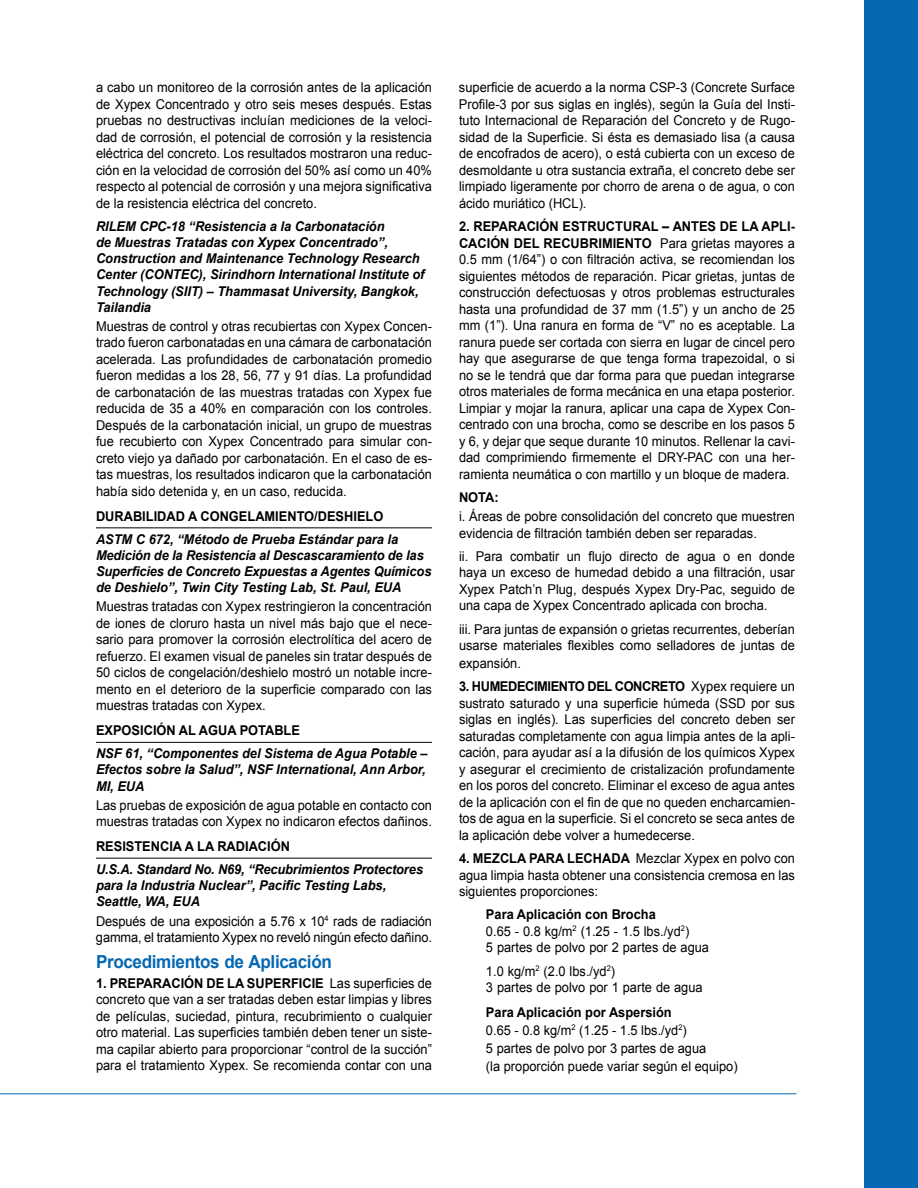
<style>
.page{position:relative;width:918px;height:1188px;background:#fff}
.page>*{position:absolute;margin:0;border:0;box-sizing:border-box;transform-origin:0 0}
.t1{font:700 18px "Arial";letter-spacing:-.02em;color:#0668b3;scale:.95 1}
.t2{font:13.5px/16.5px "Arial";color:#000;text-align:justify;scale:.95 1}
.t3{font:italic 700 13.5px/16.2px "Arial";color:#000;scale:.95 1}
.t4{font:700 13.5px "Arial";color:#000;scale:.95 1}
.s1{font-weight:700}
</style>
<div class="page">
<div style="left:864px;top:0;width:54px;height:1188px;background:#0668b3"></div>
<hr style="left:96px;top:527px;width:336px;height:1px;background:#000">
<hr style="left:96px;top:742px;width:336px;height:1px;background:#000">
<hr style="left:96px;top:858px;width:336px;height:1px;background:#000">
<hr style="left:0;top:1093px;width:796px;height:1px;background:#0668b3">
<p class="t2" style="left:96px;top:79px;width:355px">a cabo un monitoreo de la corrosión antes de la aplicación de Xypex Concentrado y otro seis meses después. Estas pruebas no destructivas incluían mediciones de la veloci&shy;dad de corrosión, el potencial de corrosión y la resistencia eléctrica del concreto. Los resultados mostraron una reduc&shy;ción en la velocidad de corrosión del 50% así como un 40% respecto al potencial de corrosión y una mejora significativa de la resistencia eléctrica del concreto.</p>
<p class="t3" style="left:96px;top:218px;width:347px">RILEM CPC-18 “Resistencia a la Carbonatación<br>de Muestras Tratadas con Xypex Concentrado”, Construction and Maintenance Technology Research Center (CONTEC), Sirindhorn International Institute of Technology (SIIT) – Thammasat University, Bangkok, Tailandia</p>
<p class="t2" style="left:96px;top:318px;width:355px">Muestras de control y otras recubiertas con Xypex Concen&shy;trado fueron carbonatadas en una cámara de carbonatación acelerada. Las profundidades de carbonatación promedio fueron medidas a los 28, 56, 77 y 91 días. La profundidad de carbonatación de las muestras tratadas con Xypex fue reducida de 35 a 40% en comparación con los controles.<br>Después de la carbonatación inicial, un grupo de muestras fue recubierto con Xypex Concentrado para simular con&shy;creto viejo ya dañado por carbonatación. En el caso de es&shy;tas muestras, los resultados indicaron que la carbonatación había sido detenida y, en un caso, reducida.</p>
<p class="t4" style="left:96px;top:507px;width:304px">DURABILIDAD A CONGELAMIENTO/DESHIELO</p>
<p class="t3" style="left:96px;top:531px;width:355px">ASTM C 672, “Método de Prueba Estándar para la Medición de la Resistencia al Descascaramiento de las Superficies de Concreto Expuestas a Agentes Químicos de Deshielo”, Twin City Testing Lab, St. Paul, EUA</p>
<p class="t2" style="left:96px;top:599px;width:355px">Muestras tratadas con Xypex restringieron la concentración de iones de cloruro hasta un nivel más bajo que el nece&shy;sario para promover la corrosión electrolítica del acero de refuerzo. El examen visual de paneles sin tratar después de 50 ciclos de congelación/deshielo mostró un notable incre&shy;mento en el deterioro de la superficie comparado con las muestras tratadas con Xypex.</p>
<p class="t4" style="left:96px;top:722px;width:216px">EXPOSICIÓN AL AGUA POTABLE</p>
<p class="t3" style="left:96px;top:746px;width:351px">NSF 61, “Componentes del Sistema de Agua Potable –<br>Efectos sobre la Salud”, NSF International, Ann Arbor,<br>MI, EUA</p>
<p class="t2" style="left:96px;top:797px;width:355px">Las pruebas de exposición de agua potable en contacto con muestras tratadas con Xypex no indicaron efectos dañinos.</p>
<p class="t4" style="left:96px;top:837px;width:206px">RESISTENCIA A LA RADIACIÓN</p>
<p class="t3" style="left:96px;top:862px;width:346px">U.S.A. Standard No. N69, “Recubrimientos Protectores para la Industria Nuclear”, Pacific Testing Labs,<br>Seattle, WA, EUA</p>
<p class="t2" style="left:96px;top:913px;width:355px">Después de una exposición a 5.76 x 10<sup>4</sup> rads de radiación gamma, el tratamiento Xypex no reveló ningún efecto dañino.</p>
<h1 class="t1" style="left:96px;top:950px;width:250px">Procedimientos de Aplicación</h1>
<p class="t2" style="left:96px;top:975px;width:355px"><span class="s1">1. PREPARACIÓN DE LA SUPERFICIE</span> Las superficies de concreto que van a ser tratadas deben estar limpias y libres de películas, suciedad, pintura, recubrimiento o cualquier otro material. Las superficies también deben tener un siste&shy;ma capilar abierto para proporcionar “control de la succión” para el tratamiento Xypex. Se recomienda contar con una</p>
<p class="t2" style="left:459px;top:79px;width:355px">superficie de acuerdo a la norma CSP-3 (Concrete Surface Profile-3 por sus siglas en inglés), según la Guía del Insti&shy;tuto Internacional de Reparación del Concreto y de Rugo&shy;sidad de la Superficie. Si ésta es demasiado lisa (a causa de encofrados de acero), o está cubierta con un exceso de desmoldante u otra sustancia extraña, el concreto debe ser limpiado ligeramente por chorro de arena o de agua, o con ácido muriático (HCL).</p>
<p class="t2" style="left:459px;top:218px;width:355px"><span class="s1">2. REPARACIÓN ESTRUCTURAL – ANTES DE LA APLI-CACIÓN DEL RECUBRIMIENTO</span> Para grietas mayores a 0.5 mm (1/64”) o con filtración activa, se recomiendan los siguientes métodos de reparación. Picar grietas, juntas de construcción defectuosas y otros problemas estructurales hasta una profundidad de 37 mm (1.5”) y un ancho de 25 mm (1”). Una ranura en forma de “V” no es aceptable. La ranura puede ser cortada con sierra en lugar de cincel pero hay que asegurarse de que tenga forma trapezoidal, o si no se le tendrá que dar forma para que puedan integrarse otros materiales de forma mecánica en una etapa posterior.<br>Limpiar y mojar la ranura, aplicar una capa de Xypex Con&shy;centrado con una brocha, como se describe en los pasos 5 y 6, y dejar que seque durante 10 minutos. Rellenar la cavi&shy;dad comprimiendo firmemente el DRY-PAC con una her&shy;ramienta neumática o con martillo y un bloque de madera.</p>
<p class="t4" style="left:459px;top:488px;width:43px">NOTA:</p>
<p class="t2" style="left:459px;top:508px;width:355px">i. Áreas de pobre consolidación del concreto que muestren evidencia de filtración también deben ser reparadas.</p>
<p class="t2" style="left:459px;top:548px;width:355px">ii. Para combatir un flujo directo de agua o en donde haya un exceso de humedad debido a una filtración, usar Xypex Patch’n Plug, después Xypex Dry-Pac, seguido de una capa de Xypex Concentrado aplicada con brocha.</p>
<p class="t2" style="left:459px;top:621px;width:355px">iii. Para juntas de expansión o grietas recurrentes, deberían usarse materiales flexibles como selladores de juntas de</p>
<p class="t2" style="left:459px;top:655px;width:67px">expansión.</p>
<p class="t2" style="left:459px;top:678px;width:355px"><span class="s1">3. HUMEDECIMIENTO DEL CONCRETO</span> Xypex requiere un sustrato saturado y una superficie húmeda (SSD por sus siglas en inglés). Las superficies del concreto deben ser saturadas completamente con agua limpia antes de la apli&shy;cación, para ayudar así a la difusión de los químicos Xypex y asegurar el crecimiento de cristalización profundamente en los poros del concreto. Eliminar el exceso de agua antes de la aplicación con el fin de que no queden encharcamien&shy;tos de agua en la superficie. Si el concreto se seca antes de la aplicación debe volver a humedecerse.</p>
<p class="t2" style="left:459px;top:850px;width:355px"><span class="s1">4. MEZCLA PARA LECHADA</span> Mezclar Xypex en polvo con agua limpia hasta obtener una consistencia cremosa en las siguientes proporciones:</p>
<p class="t2" style="left:486px;top:906px;width:236px;text-align:left"><span class="s1">Para Aplicación con Brocha<br></span>0.65 - 0.8 kg/m<sup>2</sup> (1.25 - 1.5 lbs./yd<sup>2</sup>)<br>5 partes de polvo por 2 partes de agua</p>
<p class="t2" style="left:486px;top:963px;width:230px">1.0 kg/m<sup>2</sup> (2.0 lbs./yd<sup>2</sup>)<br>3 partes de polvo por 1 parte de agua</p>
<p class="t2" style="left:486px;top:1003px;width:266px;line-height:18px;text-align:left"><span class="s1">Para Aplicación por Aspersión<br></span>0.65 - 0.8 kg/m<sup>2</sup> (1.25 - 1.5 lbs./yd<sup>2</sup>)<br>5 partes de polvo por 3 partes de agua<br>(la proporción puede variar según el equipo)</p>
</div>
